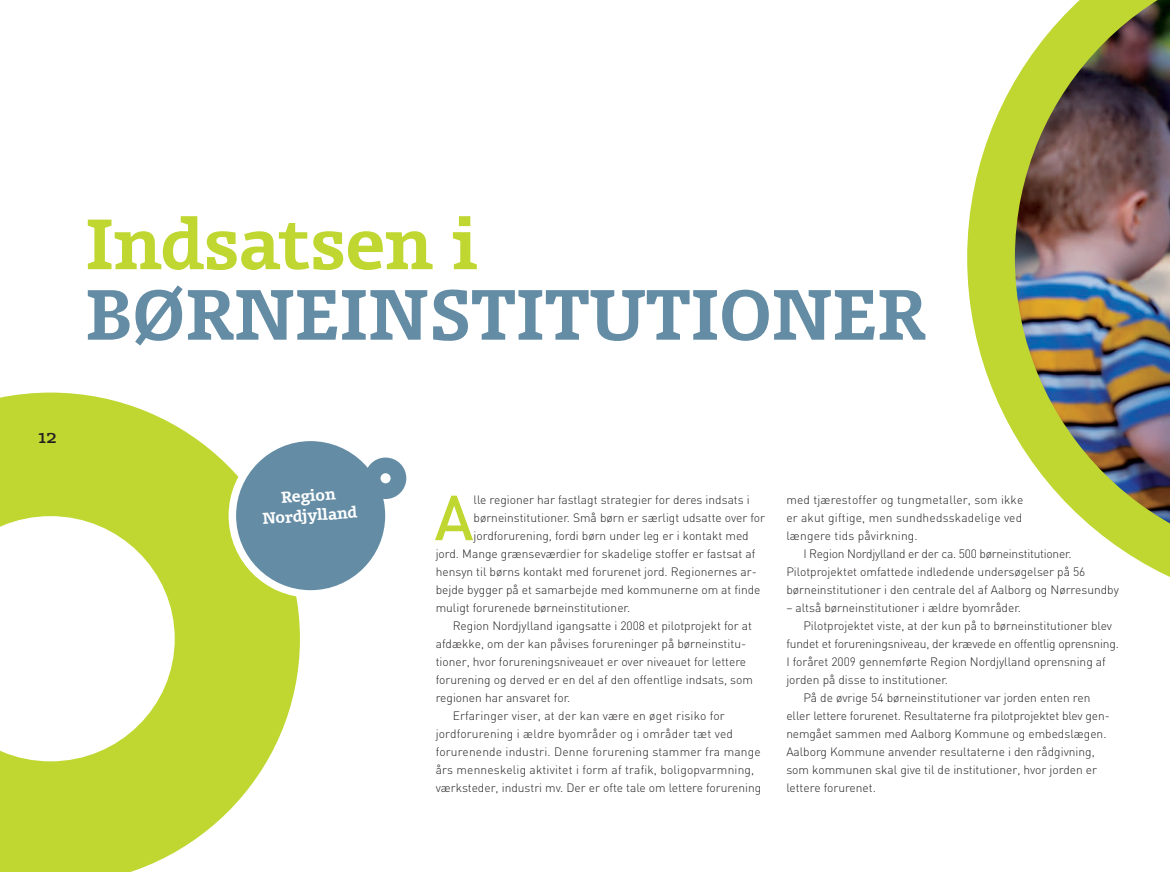
<style>
.page{position:relative;width:1170px;height:872px;background:#fff}
.page>*{position:absolute;margin:0;border:0;box-sizing:border-box;transform-origin:0 0}
.t1{font:700 67.5px "Olsen";letter-spacing:-.01em;color:#648da5}
.t2{font:700 67.5px "Olsen";letter-spacing:-.02em;color:#bfd730}
.t3{font:500 62.55px "DIN";color:#bfd730}
.t4{font:18px "Olsen";color:#231f20}
.t5{font:700 15px/19.5px "Olsen";color:#fff;text-align:center}
.t6{font:300 12px/18px "DIN";color:#231f20;text-align:justify}
</style>
<div class="page">
<svg style="left:0;top:392px;width:300px;height:480px;fill:#bfd730"></svg>
<div style="left:232px;top:437px;width:157px;height:157px;background:#648da5;border-radius:50%"></div>
<div style="left:228px;top:433px;width:164px;height:164px;border:8px solid #fff;border-radius:50%"></div>
<svg style="left:365px;top:457px;width:41px;height:42px"></svg>
<img style="left:967px;top:0;width:202px;height:577px">
<h1 class="t2" style="left:85px;top:199px;width:393px">INDSATSEN I</h1>
<h1 class="t1" style="left:85px;top:270px;width:298px">BØRNEINS</h1>
<h1 class="t1" style="left:470px;top:270px;width:443px">TITUTIONER</h1>
<h3 class="t4" style="left:38px;top:424px;width:19px">12</h3>
<p class="t5" style="left:260px;top:489px;width:99px;rotate:-4deg">REGION<br>NORDJYLLAND</p>
<h2 class="t3" style="left:434px;top:477px;width:41px">A</h2>
<p class="t6" style="left:473px;top:491px;width:278px">lle regioner har fastlagt strategier for deres indsats i</p>
<p class="t6" style="left:473px;top:509px;width:293px">børneinstitutioner. Små børn er særligt udsatte over for</p>
<p class="t6" style="left:473px;top:527px;width:277px">jordforurening, fordi børn under leg er i kontakt med</p>
<p class="t6" style="left:435px;top:545px;width:321px">jord. Mange grænseværdier for skadelige stoffer er fastsat af</p>
<p class="t6" style="left:435px;top:563px;width:323px">hensyn til børns kontakt med forurenet jord. Regionernes ar-</p>
<p class="t6" style="left:435px;top:581px;width:326px">bejde bygger på et samarbejde med kommunerne om at finde</p>
<p class="t6" style="left:435px;top:599px;width:196px">muligt forurenede børneinstitutioner.</p>
<p class="t6" style="left:452px;top:617px;width:301px">Region Nordjylland igangsatte i 2008 et pilotprojekt for at</p>
<p class="t6" style="left:435px;top:635px;width:312px">afdække, om der kan påvises forureninger på børneinstitu-</p>
<p class="t6" style="left:435px;top:653px;width:312px">tioner, hvor forureningsniveauet er over niveauet for lettere</p>
<p class="t6" style="left:435px;top:671px;width:319px">forurening og derved er en del af den offentlige indsats, som</p>
<p class="t6" style="left:435px;top:689px;width:136px">regionen har ansvaret for.</p>
<p class="t6" style="left:452px;top:707px;width:274px">Erfaringer viser, at der kan være en øget risiko for</p>
<p class="t6" style="left:435px;top:725px;width:299px">jordforurening i ældre byområder og i områder tæt ved</p>
<p class="t6" style="left:435px;top:743px;width:326px">forurenende industri. Denne forurening stammer fra mange</p>
<p class="t6" style="left:435px;top:761px;width:320px">års menneskelig aktivitet i form af trafik, boligopvarmning,</p>
<p class="t6" style="left:435px;top:779px;width:327px">værksteder, industri mv. Der er ofte tale om lettere forurening</p>
<p class="t6" style="left:786px;top:491px;width:238px">med tjærestoffer og tungmetaller, som ikke er akut giftige, men sundhedsskadelige ved længere tids påvirkning.</p>
<p class="t6" style="left:786px;top:545px;width:334px;text-align:left;text-indent:17px">I Region Nordjylland er der ca. 500 børneinstitutioner.<br>Pilotprojektet omfattede indledende undersøgelser på 56 børneinstitutioner i den centrale del af Aalborg og Nørresundby</p>
<p class="t6" style="left:786px;top:599px;width:236px">– altså børneinstitutioner i ældre byområder.</p>
<p class="t6" style="left:803px;top:617px;width:310px">Pilotprojektet viste, at der kun på to børneinstitutioner blev</p>
<p class="t6" style="left:786px;top:635px;width:334px">fundet et forureningsniveau, der krævede en offentlig oprensning.</p>
<p class="t6" style="left:786px;top:653px;width:321px">I foråret 2009 gennemførte Region Nordjylland oprensning af</p>
<p class="t6" style="left:786px;top:671px;width:163px">jorden på disse to institutioner.</p>
<p class="t6" style="left:803px;top:689px;width:288px">På de øvrige 54 børneinstitutioner var jorden enten ren</p>
<p class="t6" style="left:786px;top:707px;width:325px">eller lettere forurenet. Resultaterne fra pilotprojektet blev gen-</p>
<p class="t6" style="left:786px;top:725px;width:321px">nemgået sammen med Aalborg Kommune og embedslægen.</p>
<p class="t6" style="left:786px;top:743px;width:310px">Aalborg Kommune anvender resultaterne i den rådgivning,</p>
<p class="t6" style="left:786px;top:761px;width:312px">som kommunen skal give til de institutioner, hvor jorden er</p>
<p class="t6" style="left:786px;top:779px;width:91px">lettere forurenet.</p>
</div>
